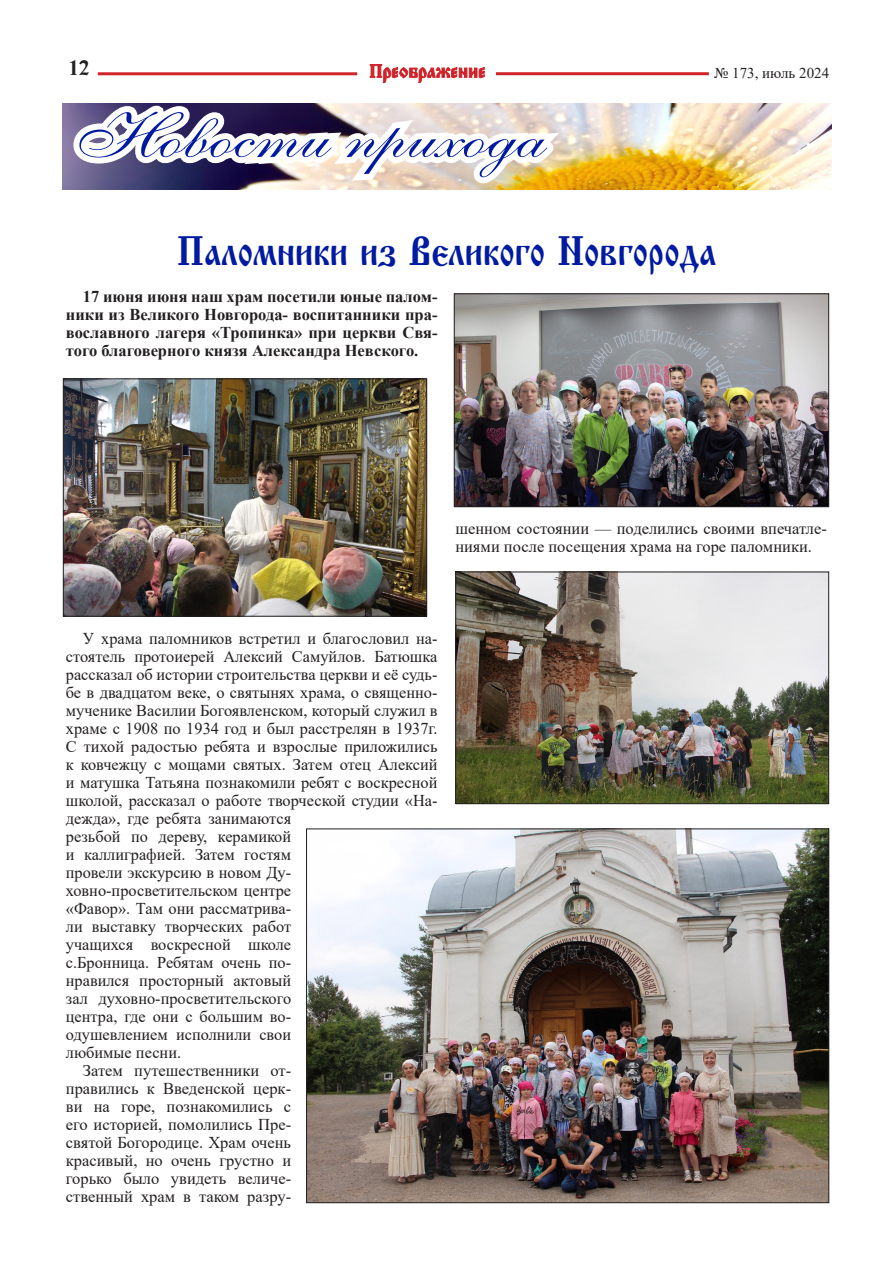
<style>
.page{position:relative;width:893px;height:1263px;background:#fff}
.page>*{position:absolute;margin:0;border:0;box-sizing:border-box;transform-origin:0 0}
.t1{font:64.5px "Anastasia Script";color:#001aa2;scale:1.17 1}
.t2{font:40.95px "Izhitsa";color:#001aa2;scale:.85 1}
.t3{font:21px "Izhitsa C";color:#231f20}
.t4{font:16.5px/18px "Times New Roman";color:#231f20}
.t5{font:700 16.5px/18px "Times New Roman";color:#231f20;text-align:justify}
.t6{font:15px "Times New Roman";color:#231f20}
</style>
<div class="page">
<hr style="left:98px;top:72px;width:259px;height:3px;background:#d1232a">
<hr style="left:496px;top:72px;width:213px;height:3px;background:#d1232a">
<svg style="left:370px;top:64px;width:115px;height:19px"></svg>
<img style="left:62px;top:103px;width:769px;height:86px">
<svg style="left:64px;top:103px;width:511px;height:248px"></svg>
<img style="left:456px;top:295px;width:371px;height:210px">
<div style="left:454px;top:293px;width:375px;height:214px;border:1px solid #231f20"></div>
<img style="left:65px;top:380px;width:360px;height:235px">
<div style="left:63px;top:378px;width:364px;height:239px;border:1px solid #231f20"></div>
<img style="left:457px;top:574px;width:370px;height:228px">
<div style="left:455px;top:572px;width:374px;height:232px;border:1px solid #231f20"></div>
<img style="left:308px;top:830px;width:519px;height:371px">
<p class="t3" style="left:69px;top:56px;width:22px">12</p>
<p class="t6" style="left:714px;top:62px;width:116px">№ 173, июль 2024</p>
<h1 class="t1" style="left:67px;top:98px;width:401px">Новости прихода</h1>
<h2 class="t2" style="left:177px;top:228px;width:636px">Паломники из Великого Новгорода</h2>
<p class="t5" style="left:66px;top:287px;width:373px;text-indent:17px">17 июня июня наш храм посетили юные палом&shy;ники из Великого Новгорода- воспитанники пра&shy;вославного лагеря «Тропинка» при церкви Свя&shy;того благоверного князя Александра Невского.</p>
<p class="t4" style="left:455px;top:519px;width:373px">шенном состоянии — поделились своими впечатле&shy;ниями после посещения храма на горе паломники.</p>
<p class="t4" style="left:83px;top:629px;width:356px">У храма паломников встретил и благословил на-</p>
<p class="t4" style="left:66px;top:647px;width:373px">стоятель протоиерей Алексий Самуйлов. Батюшка</p>
<p class="t4" style="left:66px;top:665px;width:373px">рассказал об истории строительства церкви и её судь-</p>
<p class="t4" style="left:66px;top:683px;width:373px">бе в двадцатом веке, о святынях храма, о священно-</p>
<p class="t4" style="left:66px;top:701px;width:373px">мученике Василии Богоявленском, который служил в</p>
<p class="t4" style="left:66px;top:719px;width:373px">храме с 1908 по 1934 год и был расстрелян в 1937г.</p>
<p class="t4" style="left:66px;top:737px;width:373px">С тихой радостью ребята и взрослые приложились</p>
<p class="t4" style="left:66px;top:755px;width:373px">к ковчежцу с мощами святых. Затем отец Алексий</p>
<p class="t4" style="left:66px;top:773px;width:373px">и матушка Татьяна познакомили ребят с воскресной</p>
<p class="t4" style="left:66px;top:791px;width:373px">школой, рассказал о работе творческой студии «На-</p>
<p class="t4" style="left:66px;top:809px;width:227px">дежда», где ребята занимаются</p>
<p class="t4" style="left:66px;top:827px;width:227px">резьбой по дереву, керамикой</p>
<p class="t4" style="left:66px;top:845px;width:227px">и каллиграфией. Затем гостям</p>
<p class="t4" style="left:66px;top:863px;width:227px">провели экскурсию в новом Ду-</p>
<p class="t4" style="left:66px;top:881px;width:227px">ховно-просветительском центре</p>
<p class="t4" style="left:66px;top:899px;width:227px">«Фавор». Там они рассматрива-</p>
<p class="t4" style="left:66px;top:917px;width:227px">ли выставку творческих работ</p>
<p class="t4" style="left:66px;top:935px;width:227px">учащихся воскресной школе</p>
<p class="t4" style="left:66px;top:953px;width:227px">с.Бронница. Ребятам очень по-</p>
<p class="t4" style="left:66px;top:971px;width:227px">нравился просторный актовый</p>
<p class="t4" style="left:66px;top:989px;width:227px">зал духовно-просветительского</p>
<p class="t4" style="left:66px;top:1007px;width:227px">центра, где они с большим во-</p>
<p class="t4" style="left:66px;top:1025px;width:227px">одушевлением исполнили свои</p>
<p class="t4" style="left:66px;top:1043px;width:117px">любимые песни.</p>
<p class="t4" style="left:83px;top:1061px;width:210px">Затем путешественники от-</p>
<p class="t4" style="left:66px;top:1079px;width:227px">правились к Введенской церк-</p>
<p class="t4" style="left:66px;top:1097px;width:227px">ви на горе, познакомились с</p>
<p class="t4" style="left:66px;top:1115px;width:227px">его историей, помолились Пре-</p>
<p class="t4" style="left:66px;top:1133px;width:227px">святой Богородице. Храм очень</p>
<p class="t4" style="left:66px;top:1151px;width:227px">красивый, но очень грустно и</p>
<p class="t4" style="left:66px;top:1169px;width:227px">горько было увидеть величе-</p>
<p class="t4" style="left:66px;top:1187px;width:227px">ственный храм в таком разру-</p>
</div>
